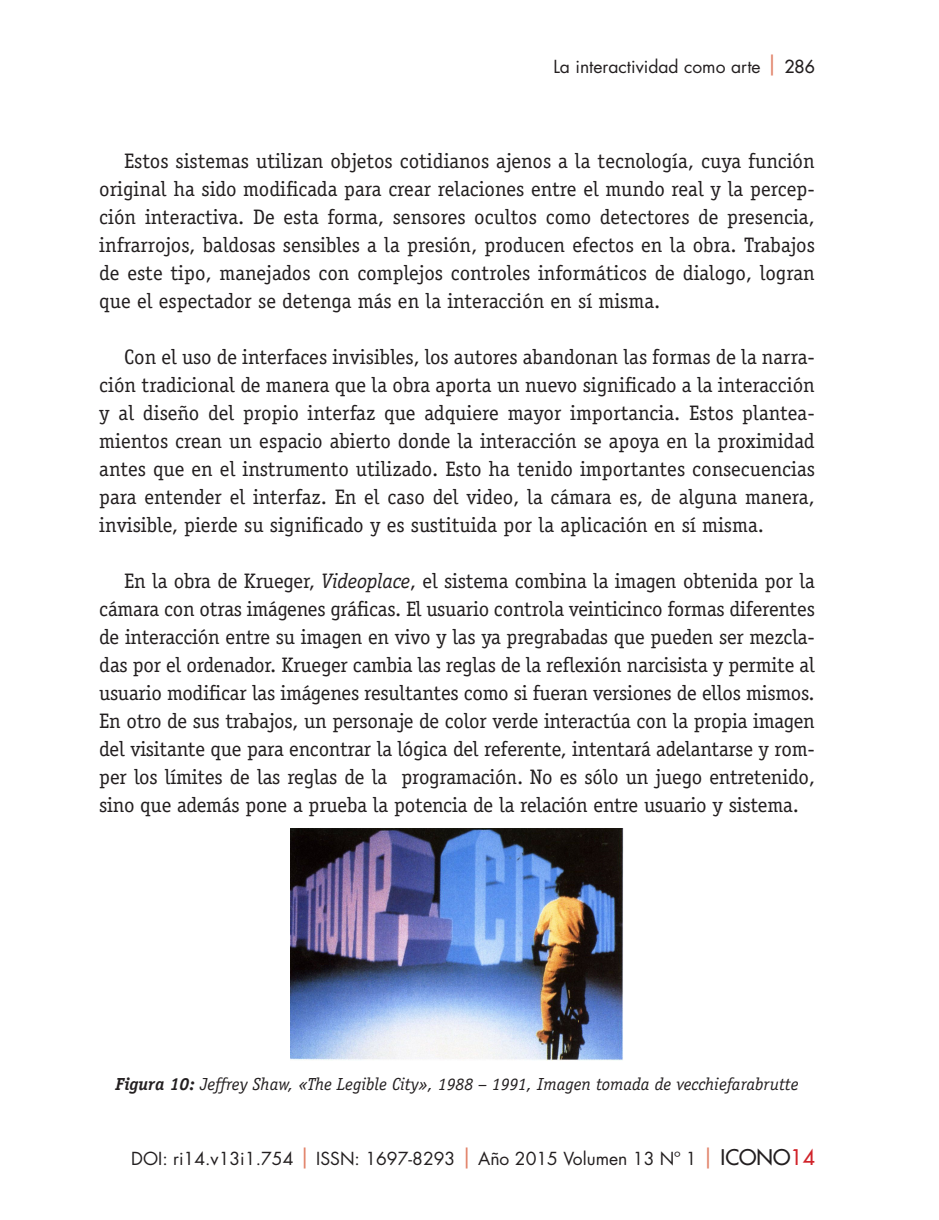
<style>
.page{position:relative;width:939px;height:1220px;background:#fff}
.page>*{position:absolute;margin:0;border:0;box-sizing:border-box;transform-origin:0 0}
.texto_articulo{font:21px/28px "Officina Serif Std";color:#231f20;text-align:justify}
.t1{font:17.5px "Futura Std";color:#231f20}
.pie_foto_figura_tabl{font:italic 17.5px "Officina Serif Std";color:#231f20}
.s1{font-size:21px;color:#e18066}
.s2{font-weight:500}
.s3{font-style:italic}
.s4{font-weight:700}
.s5{font-weight:500;font-size:21px}
.s6{font-weight:500;font-size:21px;color:#d1232a}
</style>
<div class="page">
<img style="left:291px;top:828px;width:332px;height:232px">
<p class="t1" style="left:553px;top:56px;width:263px">La interactividad como arte <span class="s1">|</span> <span class="s2">286</span></p>
<p class="texto_articulo" style="left:99px;top:147px;width:716px;text-indent:25px">Estos sistemas utilizan objetos cotidianos ajenos a la tecnología, cuya función original ha sido modificada para crear relaciones entre el mundo real y la percep&shy;ción interactiva. De esta forma, sensores ocultos como detectores de presencia, infrarrojos, baldosas sensibles a la presión, producen efectos en la obra. Trabajos de este tipo, manejados con complejos controles informáticos de dialogo, logran que el espectador se detenga más en la interacción en sí misma.</p>
<p class="texto_articulo" style="left:99px;top:343px;width:716px;text-indent:25px">Con el uso de interfaces invisibles, los autores abandonan las formas de la narra&shy;ción tradicional de manera que la obra aporta un nuevo significado a la interacción y al diseño del propio interfaz que adquiere mayor importancia. Estos plantea&shy;mientos crean un espacio abierto donde la interacción se apoya en la proximidad antes que en el instrumento utilizado. Esto ha tenido importantes consecuencias para entender el interfaz. En el caso del video, la cámara es, de alguna manera, invisible, pierde su significado y es sustituida por la aplicación en sí misma.</p>
<p class="texto_articulo" style="left:99px;top:567px;width:716px;text-indent:25px">En la obra de Krueger, <span class="s3">Videoplace</span>, el sistema combina la imagen obtenida por la cámara con otras imágenes gráficas. El usuario controla veinticinco formas diferentes de interacción entre su imagen en vivo y las ya pregrabadas que pueden ser mezcla&shy;das por el ordenador. Krueger cambia las reglas de la reflexión narcisista y permite al usuario modificar las imágenes resultantes como si fueran versiones de ellos mismos.<br>En otro de sus trabajos, un personaje de color verde interactúa con la propia imagen del visitante que para encontrar la lógica del referente, intentará adelantarse y rom&shy;per los límites de las reglas de la programación. No es sólo un juego entretenido, sino que además pone a prueba la potencia de la relación entre usuario y sistema.</p>
<p class="pie_foto_figura_tabl" style="left:116px;top:1074px;width:684px"><span class="s4">Figura 10:</span> Jeffrey Shaw, «The Legible City», 1988 – 1991, Imagen tomada de vecchiefarabrutte</p>
<p class="t1" style="left:131px;top:1148px;width:684px">DOI: ri14.v13i1.754 <span class="s1">|</span> ISSN: 1697-8293 <span class="s1">|</span> Año 2015 Volumen 13 Nº 1 <span class="s1">|</span> <span class="s5">ICONO</span><span class="s6">14</span></p>
</div>
